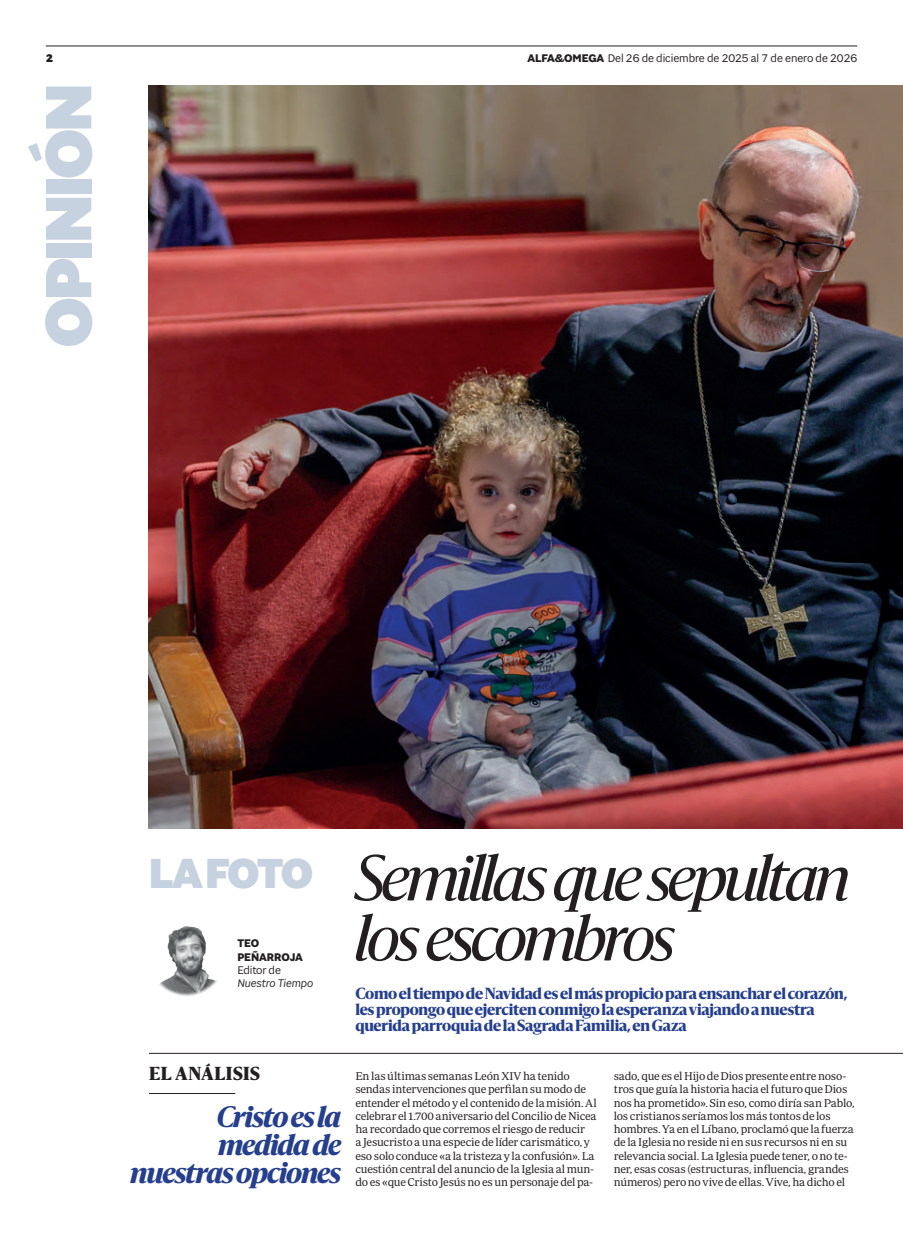
<style>
.page{position:relative;width:903px;height:1234px;background:#fff}
.page>*{position:absolute;margin:0;border:0;box-sizing:border-box;transform-origin:0 0}
.t1{font:900 70px "Sole Sans";letter-spacing:-.05em;color:#c7d2e0}
.t2{font:italic 60px/60px "Sanomat";letter-spacing:-.05em;color:#231f20;text-align:center}
.t3{font:italic 800 27.5px/27.5px "Sanomat";letter-spacing:-.04em;color:#253f8e;text-align:right}
.t4{font:900 17.5px "Sanomat";letter-spacing:.025em;color:#231f20}
.t5{font:800 15px/16.2px "Sanomat";letter-spacing:-.02em;color:#253f8e}
.t6{font:11.88px "Sole Sans";letter-spacing:-.005em;color:#231f20}
.t7{font:italic 11.88px "Sole Sans";letter-spacing:-.01em;color:#231f20}
.t8{font:700 11.88px/13.2px "Sole Sans";letter-spacing:-.01em;color:#231f20}
.t9{font:900 11.88px "Sole Sans";color:#231f20}
.t10{font:300 11.5px/13.2px "Periodico Text";letter-spacing:-.02em;color:#231f20}
.s1{font-weight:700}
</style>
<div class="page">
<hr style="left:46px;top:46px;width:811px;height:1px;background:#231f20">
<img style="left:149px;top:86px;width:754px;height:742px">
<hr style="left:149px;top:1052px;width:754px;height:1px;background:#231f20">
<hr style="left:149px;top:1092px;width:86px;height:1px;background:#231f20">
<img style="left:159px;top:926px;width:58px;height:70px">
<p class="t9" style="left:46px;top:51px;width:9px">2</p>
<p class="t6" style="left:528px;top:51px;width:331px"><span class="s1">ALFA&amp;OMEGA</span> Del 26 de diciembre de 2025 al 7 de enero de 2026</p>
<h1 class="t1" style="left:27px;top:347px;width:266px;rotate:-90deg">OPINIÓN</h1>
<h2 class="t2" style="left:149px;top:844px;width:703px"><sup>LA</sup> <sup>FOTO</sup> Semillas que sepultan los escombros</h2>
<h3 class="t5" style="left:355px;top:983px;width:493px">Como el tiempo de Navidad es el más propicio para ensanchar el corazón, les propongo que ejerciten conmigo la esperanza viajando a nuestra querida parroquia de la Sagrada Familia, en Gaza</h3>
<h3 class="t4" style="left:149px;top:1059px;width:113px">EL ANÁLISIS</h3>
<p class="t10" style="left:355px;top:1069px;width:243px">En las últimas semanas León XIV ha tenido sendas intervenciones que perfilan su modo de entender el método y el contenido de la misión. Al celebrar el 1.700 aniversario del Concilio de Nicea ha recordado que corremos el riesgo de reducir<br>a Jesucristo a una especie de líder carismático, y eso solo conduce «a la tristeza y la confusión». La cuestión central del anuncio de la Iglesia al mun&shy;do es «que Cristo Jesús no es un personaje del pa-</p>
<p class="t10" style="left:614px;top:1069px;width:242px">sado, que es el Hijo de Dios presente entre noso&shy;tros que guía la historia hacia el futuro que Dios nos ha prometido». Sin eso, como diría san Pablo, los cristianos seríamos los más tontos de los hombres. Ya en el Líbano, proclamó que la fuerza de la Iglesia no reside ni en sus recursos ni en su relevancia social. La Iglesia puede tener, o no te&shy;ner, esas cosas (estructuras, influencia, grandes números) pero no vive de ellas. Vive, ha dicho el</p>
<p class="t8" style="left:237px;top:937px;width:67px">TEO<br>PEÑARROJA</p>
<p class="t6" style="left:237px;top:963px;width:45px">Editor de</p>
<p class="t7" style="left:237px;top:976px;width:77px">Nuestro Tiempo</p>
<h3 class="t3" style="left:130px;top:1101px;width:212px">Cristo es la medida de nuestras opciones</h3>
</div>
